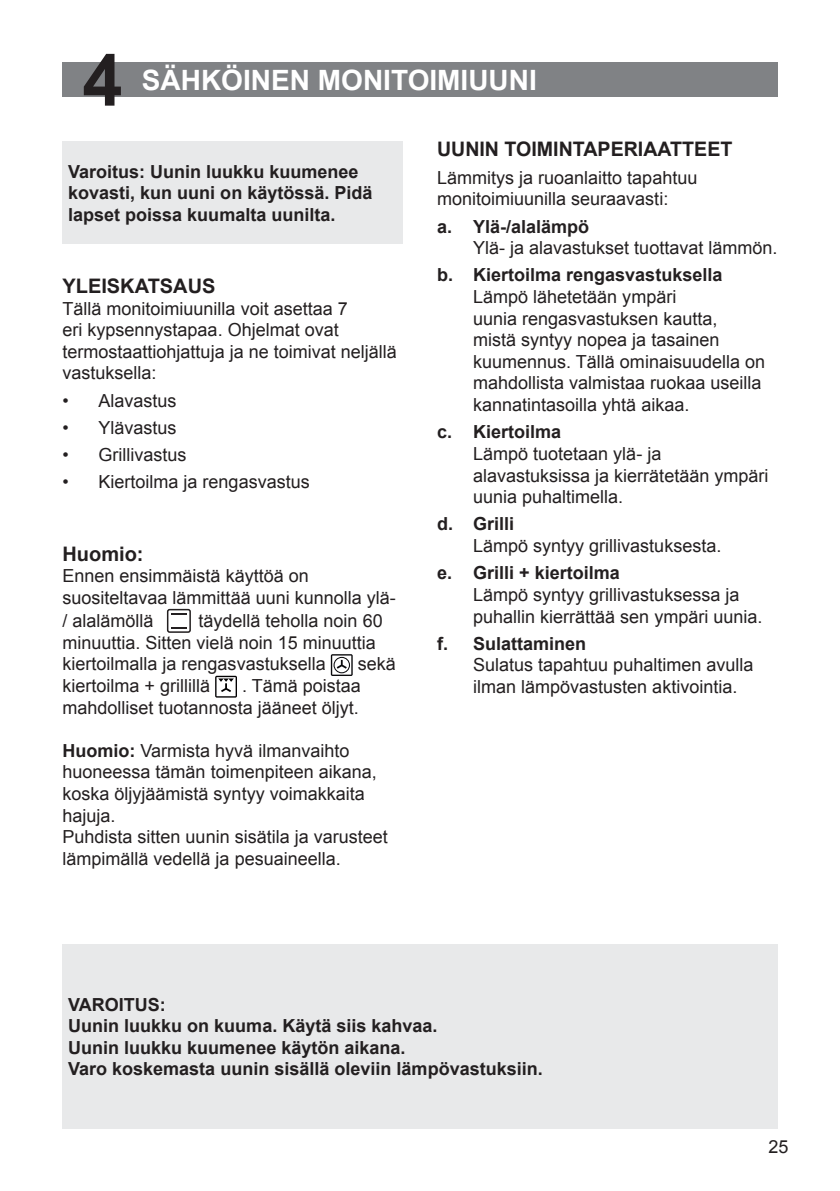
<style>
.page{position:relative;width:840px;height:1191px;background:#fff}
.page>*{position:absolute;margin:0;border:0;box-sizing:border-box;transform-origin:0 0}
.CLASSIC{font:700 72px "Arial";color:#231f20}
.CLASSIC-2{font:700 28px "Arial";color:#fff}
.CLASSIC-3{font:700 20px "Arial";color:#231f20}
.CLASSIC-4{font:18px/21.6px "Arial";color:#231f20}
.CLASSIC-5{font:700 18px/21.6px "Arial";color:#231f20}
.s1{font-weight:700}
</style>
<div class="page">
<div style="left:62px;top:142px;width:341px;height:102px;background:#e8e9ea"></div>
<div style="left:167px;top:609px;width:24px;height:24px;border:2px solid #231f20;border-radius:2px"></div>
<svg style="left:171px;top:613px;width:16px;height:2px"></svg>
<svg style="left:171px;top:627px;width:16px;height:2px"></svg>
<svg style="left:330px;top:654px;width:22px;height:22px"></svg>
<svg style="left:215px;top:676px;width:22px;height:21px"></svg>
<div style="left:62px;top:62px;width:715px;height:34px;background:#808285"></div>
<div style="left:62px;top:944px;width:715px;height:184px;background:#e8e9ea"></div>
<p class="CLASSIC" style="left:82px;top:32px;width:42px">4</p>
<p class="CLASSIC-2" style="left:142px;top:61px;width:396px">SÄHKÖINEN MONITOIMIUUNI</p>
<p class="CLASSIC-5" style="left:68px;top:161px;width:306px">Varoitus: Uunin luukku kuumenee kovasti, kun uuni on käytössä. Pidä lapset poissa kuumalta uunilta.</p>
<p class="CLASSIC-3" style="left:62px;top:272px;width:154px">YLEISKATSAUS</p>
<p class="CLASSIC-4" style="left:62px;top:298px;width:336px">Tällä monitoimiuunilla voit asettaa 7<br>eri kypsennystapaa. Ohjelmat ovat termostaattiohjattuja ja ne toimivat neljällä vastuksella:</p>
<p class="CLASSIC-4" style="left:62px;top:390px;width:116px">• Alavastus</p>
<p class="CLASSIC-4" style="left:62px;top:417px;width:116px">• Ylävastus</p>
<p class="CLASSIC-4" style="left:62px;top:444px;width:126px">• Grillivastus</p>
<p class="CLASSIC-4" style="left:62px;top:471px;width:249px">• Kiertoilma ja rengasvastus</p>
<p class="CLASSIC-3" style="left:62px;top:540px;width:83px">Huomio:</p>
<p class="CLASSIC-4" style="left:62px;top:565px;width:335px">Ennen ensimmäistä käyttöä on suositeltavaa lämmittää uuni kunnolla ylä-</p>
<p class="CLASSIC-4" style="left:62px;top:610px;width:93px">/ alalämöllä</p>
<p class="CLASSIC-4" style="left:62px;top:610px;width:321px;text-indent:136px">täydellä teholla noin 60 minuuttia. Sitten vielä noin 15 minuuttia kiertoilmalla ja rengasvastuksella</p>
<p class="CLASSIC-4" style="left:357px;top:653px;width:40px">sekä</p>
<p class="CLASSIC-4" style="left:62px;top:675px;width:300px;text-align:right">. Tämä poistaa<br>mahdolliset tuotannosta jääneet öljyt.</p>
<p class="CLASSIC-4" style="left:62px;top:740px;width:316px"><span class="s1">Huomio:</span> Varmista hyvä ilmanvaihto huoneessa tämän toimenpiteen aikana, koska öljyjäämistä syntyy voimakkaita hajuja.</p>
<p class="CLASSIC-4" style="left:62px;top:826px;width:327px">Puhdista sitten uunin sisätila ja varusteet lämpimällä vedellä ja pesuaineella.</p>
<p class="CLASSIC-4" style="left:62px;top:675px;width:149px">kiertoilma + grillillä</p>
<p class="CLASSIC-3" style="left:437px;top:136px;width:297px">UUNIN TOIMINTAPERIAATTEET</p>
<p class="CLASSIC-4" style="left:437px;top:167px;width:262px">Lämmitys ja ruoanlaitto tapahtuu monitoimiuunilla seuraavasti:</p>
<p class="CLASSIC-5" style="left:437px;top:216px;width:154px">a. Ylä-/alalämpö</p>
<p class="CLASSIC-4" style="left:473px;top:237px;width:306px">Ylä- ja alavastukset tuottavat lämmön.</p>
<p class="CLASSIC-5" style="left:437px;top:265px;width:287px">b. Kiertoilma rengasvastuksella</p>
<p class="CLASSIC-4" style="left:473px;top:286px;width:293px">Lämpö lähetetään ympäri<br>uunia rengasvastuksen kautta,<br>mistä syntyy nopea ja tasainen kuumennus. Tällä ominaisuudella on mahdollista valmistaa ruokaa useilla kannatintasoilla yhtä aikaa.</p>
<p class="CLASSIC-5" style="left:437px;top:422px;width:126px">c. Kiertoilma</p>
<p class="CLASSIC-4" style="left:473px;top:443px;width:297px">Lämpö tuotetaan ylä- ja alavastuksissa ja kierrätetään ympäri uunia puhaltimella.</p>
<p class="CLASSIC-5" style="left:437px;top:514px;width:79px">d. Grilli</p>
<p class="CLASSIC-4" style="left:473px;top:535px;width:250px">Lämpö syntyy grillivastuksesta.</p>
<p class="CLASSIC-5" style="left:437px;top:563px;width:184px">e. Grilli + kiertoilma</p>
<p class="CLASSIC-4" style="left:473px;top:584px;width:291px">Lämpö syntyy grillivastuksessa ja puhallin kierrättää sen ympäri uunia.</p>
<p class="CLASSIC-5" style="left:437px;top:633px;width:151px">f. Sulattaminen</p>
<p class="CLASSIC-4" style="left:473px;top:654px;width:282px">Sulatus tapahtuu puhaltimen avulla ilman lämpövastusten aktivointia.</p>
<p class="CLASSIC-5" style="left:68px;top:994px;width:99px">VAROITUS:</p>
<p class="CLASSIC-5" style="left:68px;top:1015px;width:371px">Uunin luukku on kuuma. Käytä siis kahvaa.</p>
<p class="CLASSIC-5" style="left:68px;top:1037px;width:339px">Uunin luukku kuumenee käytön aikana.</p>
<p class="CLASSIC-5" style="left:68px;top:1058px;width:476px">Varo koskemasta uunin sisällä oleviin lämpövastuksiin.</p>
<p class="CLASSIC-4" style="left:768px;top:1135px;width:22px">25</p>
</div>
